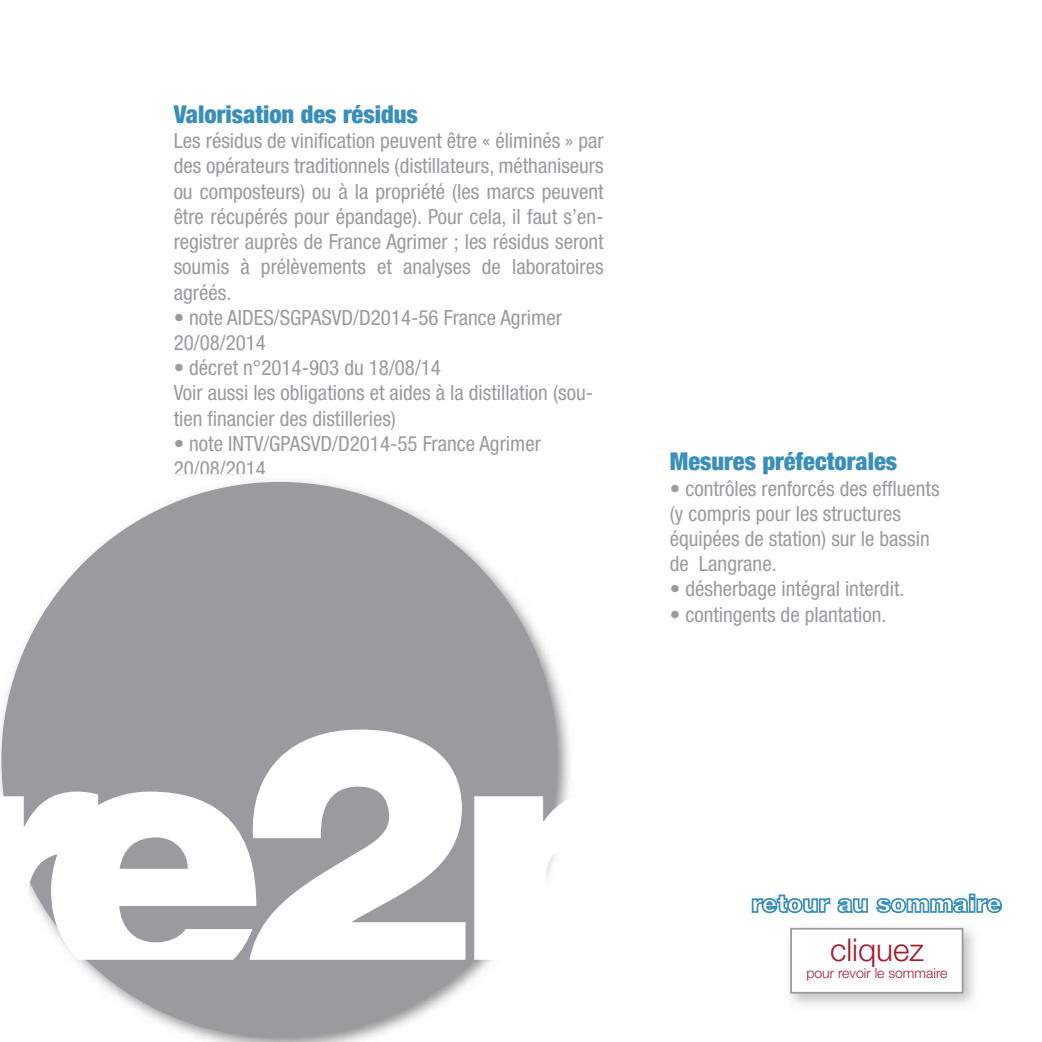
<style>
.page{position:relative;width:1042px;height:1042px;background:#fff}
.page>*{position:absolute;margin:0;border:0;box-sizing:border-box;transform-origin:0 0}
.t1{font:300 31.5px "Helvetica Neue";color:#a9192d}
.t2{font:900 condensed 24.5px "Helvetica Neue";color:#398ebc}
.t3{font:condensed 21px/25.2px "Helvetica Neue";color:#999b9e}
.t4{font:300 14px "Helvetica Neue";color:#a9192d}
</style>
<div class="page">
<svg style="left:751px;top:894px;width:117px;height:20px"></svg>
<svg style="left:876px;top:893px;width:127px;height:21px"></svg>
<img style="left:0;top:474px;width:570px;height:568px">
<img style="left:175px;top:474px;width:96px;height:2px">
<div style="left:1px;top:482px;width:556px;height:556px;background:#999b9e;border-radius:50%"></div>
<svg style="left:474px;top:791px;width:96px;height:169px"></svg>
<svg style="left:256px;top:729px;width:209px;height:231px;fill:#fff"></svg>
<svg style="left:0;top:739px;width:256px;height:221px;fill:#fff"></svg>
<img style="left:789px;top:927px;width:185px;height:78px">
<svg style="left:790px;top:928px;width:173px;height:65px"></svg>
<p class="t2" style="left:174px;top:99px;width:246px">Valorisation des résidus</p>
<p class="t3" style="left:174px;top:128px;width:431px;text-align:justify">Les résidus de vinification peuvent être « éliminés » par des opérateurs traditionnels (distillateurs, méthaniseurs ou composteurs) ou à la propriété (les marcs peuvent être récupérés pour épandage). Pour cela, il faut s’en&shy;registrer auprès de France Agrimer ; les résidus seront soumis à prélèvements et analyses de laboratoires agréés.</p>
<p class="t3" style="left:174px;top:304px;width:390px">• note AIDES/SGPASVD/D2014-56 France Agrimer<br>20/08/2014</p>
<p class="t3" style="left:174px;top:355px;width:421px">• décret n°2014-903 du 18/08/14<br>Voir aussi les obligations et aides à la distillation (sou&shy;tien financier des distilleries)</p>
<p class="t3" style="left:174px;top:430px;width:369px">• note INTV/GPASVD/D2014-55 France Agrimer<br>20/08/2014</p>
<p class="t2" style="left:670px;top:446px;width:229px">Mesures préfectorales</p>
<p class="t3" style="left:670px;top:475px;width:271px">• contrôles renforcés des effluents (y compris pour les structures équipées de station) sur le bassin de Langrane.</p>
<p class="t3" style="left:670px;top:576px;width:236px">• désherbage intégral interdit.</p>
<p class="t3" style="left:670px;top:601px;width:218px">• contingents de plantation.</p>
<h1 class="t1" style="left:830px;top:931px;width:95px">cliquez</h1>
<p class="t4" style="left:806px;top:964px;width:143px">pour revoir le sommaire</p>
</div>
